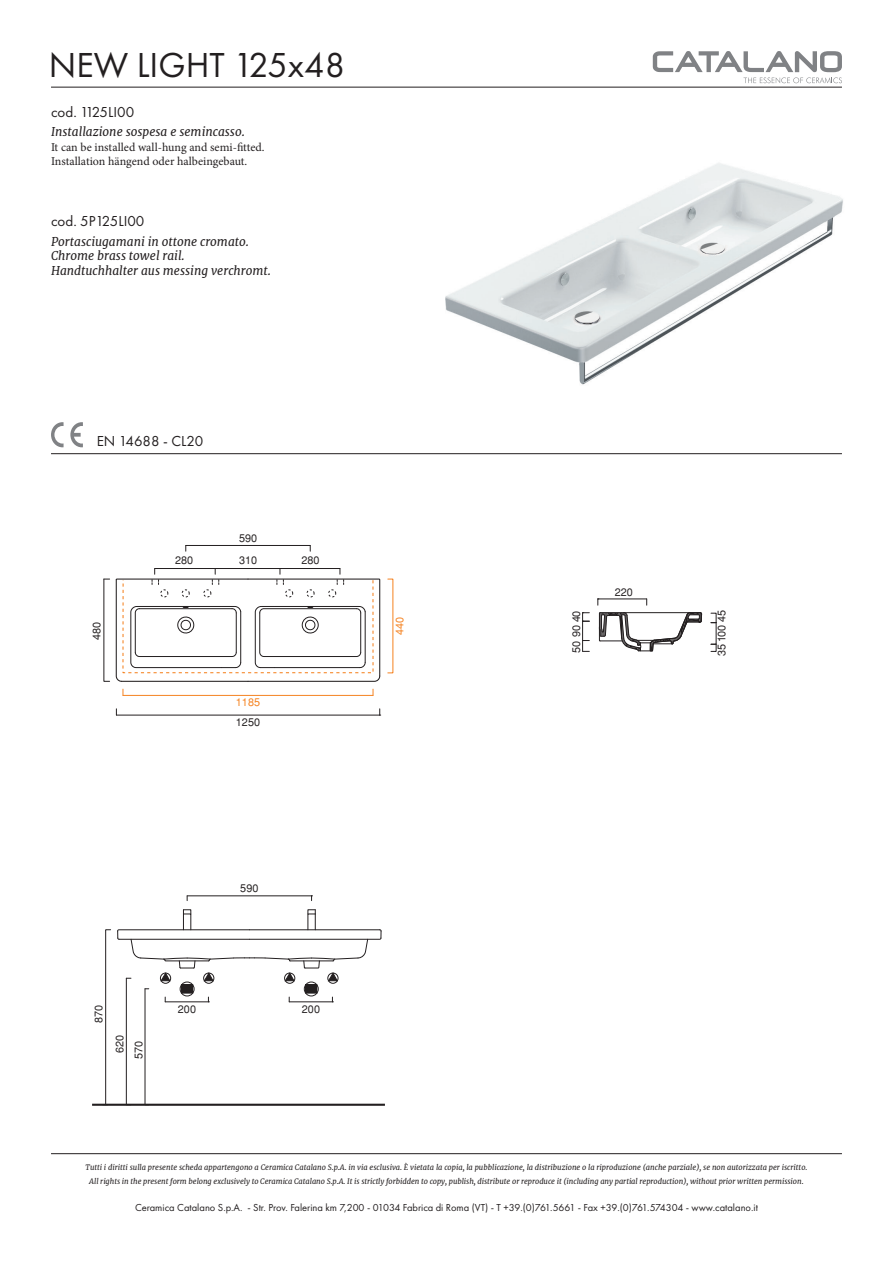
<style>
.page{position:relative;width:893px;height:1263px;background:#fff}
.page>*{position:absolute;margin:0;border:0;box-sizing:border-box;transform-origin:0 0}
.t1{font:36px "Futura PT";color:#231f20}
.t2{font:15px "Futura PT";color:#231f20}
.t3{font:italic 12px/14.4px "Merriweather";color:#231f20}
.t4{font:12px/14.4px "Minion Pro";color:#231f20}
.t5{font:10.8px/19.2px "Helvetica";color:#231f20;text-align:center}
.t6{font:10.8px "Helvetica";color:#f58220}
.t7{font:10.5px "Futura PT";color:#231f20}
.t8{font:italic 7.5px/13.5px "Merriweather";letter-spacing:-.005em;color:#231f20;text-align:center}
</style>
<div class="page">
<svg style="left:653px;top:51px;width:189px;height:32px"></svg>
<hr style="left:51px;top:87px;width:791px;height:1px;background:#231f20">
<hr style="left:51px;top:1153px;width:791px;height:1px;background:#231f20">
<svg style="left:51px;top:422px;width:32px;height:25px"></svg>
<hr style="left:51px;top:453px;width:791px;height:1px;background:#231f20">
<img style="left:445px;top:163px;width:398px;height:222px">
<hr style="left:186px;top:545px;width:124px;height:1px;background:#231f20">
<hr style="left:123px;top:695px;width:250px;height:1px;background:#f58220">
<hr style="left:116px;top:715px;width:264px;height:1px;background:#231f20">
<svg style="left:379px;top:709px;width:2px;height:7px"></svg>
<svg style="left:103px;top:568px;width:278px;height:114px"></svg>
<hr style="left:582px;top:621px;width:1px;height:30px;background:#231f20">
<svg style="left:582px;top:612px;width:7px;height:10px"></svg>
<hr style="left:598px;top:599px;width:49px;height:1px;background:#231f20">
<svg style="left:710px;top:613px;width:7px;height:39px"></svg>
<svg style="left:599px;top:612px;width:103px;height:40px"></svg>
<svg style="left:103px;top:929px;width:8px;height:175px"></svg>
<hr style="left:92px;top:1104px;width:293px;height:2px;background:#231f20">
<svg style="left:117px;top:909px;width:265px;height:195px"></svg>
<hr style="left:187px;top:895px;width:125px;height:1px;background:#231f20">
<h1 class="t1" style="left:49px;top:44px;width:298px">NEW LIGHT 125x48</h1>
<h2 class="t2" style="left:51px;top:103px;width:85px">cod. 1125LI00</h2>
<h3 class="t3" style="left:51px;top:124px;width:195px">Installazione sospesa e semincasso.</h3>
<h3 class="t4" style="left:51px;top:140px;width:215px">It can be installed wall-hung and semi-fitted.<br>Installation hängend oder halbeingebaut.</h3>
<h3 class="t5" style="left:236px;top:129px;width:26px">1250</h3>
<h2 class="t2" style="left:51px;top:212px;width:95px">cod. 5P125LI00</h2>
<h3 class="t3" style="left:51px;top:234px;width:221px">Portasciugamani in ottone cromato.<br>Chrome brass towel rail.<br>Handtuchhalter aus messing verchromt.</h3>
<h3 class="t5" style="left:143px;top:276px;width:44px;rotate:-90deg">50 90 40</h3>
<h2 class="t2" style="left:97px;top:432px;width:108px">EN 14688 - CL20</h2>
<h3 class="t5" style="left:239px;top:529px;width:20px">590</h3>
<h3 class="t5" style="left:175px;top:550px;width:20px">280</h3>
<h3 class="t5" style="left:239px;top:550px;width:20px">310</h3>
<h3 class="t5" style="left:301px;top:550px;width:20px">280</h3>
<h3 class="t5" style="left:87px;top:640px;width:20px;rotate:-90deg">480</h3>
<h3 class="t6" style="left:393px;top:635px;width:20px;rotate:-90deg">440</h3>
<h3 class="t5" style="left:566px;top:653px;width:44px;rotate:-90deg">50 90 40</h3>
<h3 class="t6" style="left:236px;top:696px;width:26px">1185</h3>
<h3 class="t5" style="left:236px;top:712px;width:26px">1250</h3>
<h3 class="t5" style="left:615px;top:582px;width:20px">220</h3>
<h3 class="t5" style="left:240px;top:879px;width:20px">590</h3>
<h3 class="t5" style="left:89px;top:1023px;width:20px;rotate:-90deg">870</h3>
<h3 class="t5" style="left:110px;top:1059px;width:26px;rotate:-90deg">620<br>570</h3>
<h3 class="t5" style="left:178px;top:999px;width:20px">200</h3>
<h3 class="t5" style="left:302px;top:999px;width:20px">200</h3>
<h3 class="t5" style="left:712px;top:656px;width:48px;rotate:-90deg">35 100 45</h3>
<p class="t8" style="left:86px;top:1161px;width:723px">Tutti i diritti sulla presente scheda appartengono a Ceramica Catalano S.p.A. in via esclusiva. È vietata la copia, la pubblicazione, la distribuzione o la riproduzione (anche parziale), se non autorizzata per iscritto.<br>All rights in the present form belong exclusively to Ceramica Catalano S.p.A. It is strictly forbidden to copy, publish, distribute or reproduce it (including any partial reproduction), without prior written permission.</p>
<h3 class="t7" style="left:135px;top:1201px;width:624px">Ceramica Catalano S.p.A. - Str. Prov. Falerina km 7,200 - 01034 Fabrica di Roma (VT) - T +39.(0)761.5661 - Fax +39.(0)761.574304 - www.catalano.it</h3>
</div>
